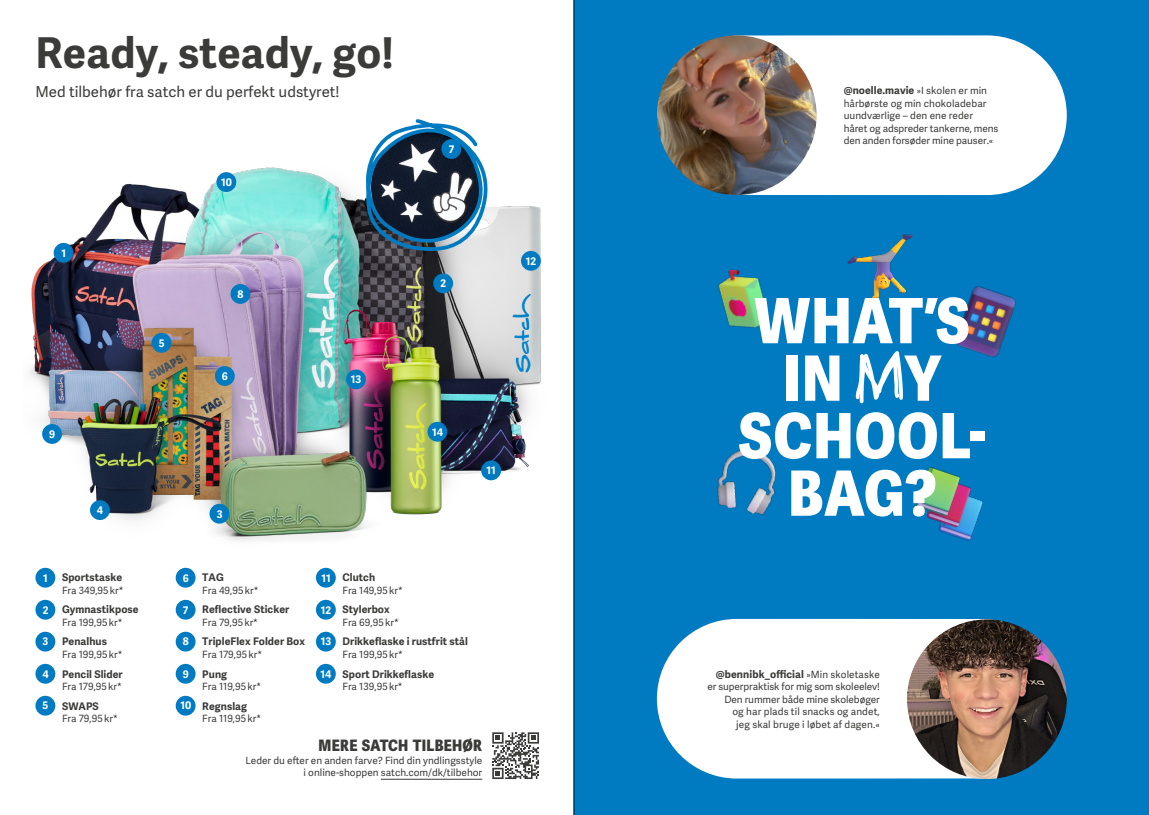
<style>
.page{position:relative;width:1149px;height:815px;background:#fff}
.page>*{position:absolute;margin:0;border:0;box-sizing:border-box;transform-origin:0 0}
.t1{font:800 62.5px/57.5px "Adelle Sans Cnd";letter-spacing:.015em;color:#fff;text-align:center}
.t2{font:700 42.5px "Adelle Sans";letter-spacing:.005em;color:#3b3b3a}
.t3{font:800 15.75px "Adelle Sans Cnd";letter-spacing:.015em;color:#3b3b3a}
.t4{font:15px "Adelle Sans";color:#3b3b3a}
.t5{font:700 10.5px "Adelle Sans";letter-spacing:.005em;color:#3b3b3a}
.t6{font:700 10.5px "Adelle Sans";letter-spacing:.005em;color:#fff}
.t7{font:10px/12.5px "Adelle Sans";color:#3b3b3a;text-align:right}
.s1{font-weight:400;font-size:10px}
</style>
<div class="page">
<div style="left:574px;top:0;width:574px;height:815px;background:#007bc2"></div>
<img style="left:30px;top:167px;width:511px;height:421px">
<svg style="left:361px;top:119px;width:143px;height:136px"></svg>
<svg style="left:656px;top:619px;width:379px;height:160px;background:#e9f3f9"></svg>
<img style="left:906px;top:619px;width:160px;height:160px;border-radius:80px">
<svg style="left:816px;top:35px;width:250px;height:160px;background:#ecf5fa"></svg>
<img style="left:657px;top:35px;width:159px;height:160px">
<div style="left:54px;top:243px;width:19px;height:20px;background:#007bc2;border-radius:50%"></div>
<div style="left:176px;top:568px;width:19px;height:20px;background:#007bc2;border-radius:50%"></div>
<div style="left:215px;top:366px;width:20px;height:20px;background:#007bc2;border-radius:50%"></div>
<div style="left:176px;top:696px;width:19px;height:20px;background:#007bc2;border-radius:50%"></div>
<div style="left:433px;top:273px;width:20px;height:20px;background:#007bc2;border-radius:50%"></div>
<div style="left:176px;top:600px;width:19px;height:20px;background:#007bc2;border-radius:50%"></div>
<div style="left:316px;top:568px;width:20px;height:20px;background:#007bc2;border-radius:50%"></div>
<div style="left:209px;top:504px;width:20px;height:20px;background:#007bc2;border-radius:50%"></div>
<div style="left:176px;top:632px;width:19px;height:20px;background:#007bc2;border-radius:50%"></div>
<div style="left:316px;top:600px;width:20px;height:20px;background:#007bc2;border-radius:50%"></div>
<div style="left:316px;top:632px;width:20px;height:20px;background:#007bc2;border-radius:50%"></div>
<div style="left:316px;top:664px;width:20px;height:20px;background:#007bc2;border-radius:50%"></div>
<div style="left:90px;top:500px;width:20px;height:20px;background:#007bc2;border-radius:50%"></div>
<div style="left:151px;top:333px;width:20px;height:20px;background:#007bc2;border-radius:50%"></div>
<div style="left:176px;top:664px;width:19px;height:20px;background:#007bc2;border-radius:50%"></div>
<div style="left:42px;top:424px;width:20px;height:20px;background:#007bc2;border-radius:50%"></div>
<hr style="left:381px;top:779px;width:101px;height:1px;background:#3b3b3a">
<div style="left:441px;top:139px;width:20px;height:20px;background:#007bc2;border-radius:50%"></div>
<div style="left:230px;top:284px;width:20px;height:20px;background:#007bc2;border-radius:50%"></div>
<div style="left:35px;top:568px;width:20px;height:20px;background:#007bc2;border-radius:50%"></div>
<div style="left:35px;top:600px;width:20px;height:20px;background:#007bc2;border-radius:50%"></div>
<div style="left:35px;top:632px;width:20px;height:20px;background:#007bc2;border-radius:50%"></div>
<div style="left:35px;top:664px;width:20px;height:20px;background:#007bc2;border-radius:50%"></div>
<div style="left:35px;top:696px;width:20px;height:20px;background:#007bc2;border-radius:50%"></div>
<svg style="left:492px;top:732px;width:47px;height:47px"></svg>
<div style="left:481px;top:460px;width:20px;height:20px;background:#007bc2;border-radius:50%"></div>
<div style="left:216px;top:172px;width:20px;height:20px;background:#007bc2;border-radius:50%"></div>
<div style="left:427px;top:422px;width:20px;height:20px;background:#007bc2;border-radius:50%"></div>
<div style="left:346px;top:369px;width:20px;height:20px;background:#007bc2;border-radius:50%"></div>
<div style="left:521px;top:251px;width:19px;height:20px;background:#007bc2;border-radius:50%"></div>
<img style="left:955px;top:286px;width:61px;height:72px">
<img style="left:718px;top:269px;width:52px;height:59px">
<img style="left:916px;top:466px;width:67px;height:75px">
<img style="left:717px;top:449px;width:59px;height:66px">
<img style="left:847px;top:234px;width:66px;height:59px">
<svg style="left:854px;top:79px;width:50px;height:325px"></svg>
<hr style="left:573px;top:0;width:1px;height:815px;background:#000">
<h2 class="t2" style="left:35px;top:27px;width:360px">Ready, steady, go!</h2>
<h3 class="t4" style="left:35px;top:83px;width:305px">Med tilbehør fra satch er du perfekt udstyret!</h3>
<p class="t6" style="left:221px;top:176px;width:12px">10</p>
<p class="t6" style="left:448px;top:143px;width:7px">7</p>
<p class="t6" style="left:61px;top:247px;width:6px">1</p>
<p class="t6" style="left:49px;top:428px;width:8px">9</p>
<p class="t6" style="left:97px;top:504px;width:8px">4</p>
<p class="t6" style="left:159px;top:337px;width:7px">5</p>
<p class="t6" style="left:237px;top:288px;width:7px">8</p>
<p class="t6" style="left:222px;top:370px;width:8px">6</p>
<p class="t6" style="left:216px;top:507px;width:7px">3</p>
<p class="t6" style="left:351px;top:373px;width:12px">13</p>
<p class="t6" style="left:440px;top:277px;width:7px">2</p>
<p class="t6" style="left:432px;top:425px;width:12px">14</p>
<p class="t6" style="left:486px;top:464px;width:11px">11</p>
<p class="t6" style="left:43px;top:571px;width:6px">1</p>
<p class="t6" style="left:43px;top:603px;width:7px">2</p>
<p class="t6" style="left:43px;top:635px;width:7px">3</p>
<p class="t6" style="left:42px;top:667px;width:8px">4</p>
<p class="t6" style="left:43px;top:699px;width:7px">5</p>
<p class="t5" style="left:62px;top:571px;width:61px">Sportstaske</p>
<p class="t7" style="left:62px;top:584px;width:63px">Fra 349,95 kr*</p>
<p class="t5" style="left:62px;top:603px;width:78px">Gymnastikpose</p>
<p class="t7" style="left:62px;top:616px;width:62px">Fra 199,95 kr*</p>
<p class="t5" style="left:62px;top:635px;width:46px">Penalhus</p>
<p class="t7" style="left:62px;top:648px;width:62px">Fra 199,95 kr*</p>
<p class="t5" style="left:62px;top:667px;width:62px">Pencil Slider</p>
<p class="t7" style="left:62px;top:681px;width:61px">Fra 179,95 kr*</p>
<p class="t5" style="left:62px;top:700px;width:38px">SWAPS</p>
<p class="t7" style="left:62px;top:713px;width:57px">Fra 79,95 kr*</p>
<p class="t6" style="left:183px;top:571px;width:8px">6</p>
<p class="t6" style="left:183px;top:603px;width:7px">7</p>
<p class="t6" style="left:183px;top:635px;width:7px">8</p>
<p class="t6" style="left:183px;top:667px;width:8px">9</p>
<p class="t6" style="left:180px;top:699px;width:12px">10</p>
<p class="t5" style="left:202px;top:571px;width:23px">TAG</p>
<p class="t7" style="left:202px;top:584px;width:58px">Fra 49,95 kr*</p>
<p class="t5" style="left:202px;top:603px;width:88px">Reflective Sticker</p>
<p class="t7" style="left:202px;top:616px;width:57px">Fra 79,95 kr*</p>
<p class="t5" style="left:202px;top:635px;width:104px">TripleFlex Folder Box</p>
<p class="t7" style="left:202px;top:648px;width:61px">Fra 179,95 kr*</p>
<p class="t5" style="left:202px;top:667px;width:26px">Pung</p>
<p class="t7" style="left:202px;top:681px;width:60px">Fra 119,95 kr*</p>
<p class="t5" style="left:202px;top:700px;width:46px">Regnslag</p>
<p class="t7" style="left:202px;top:713px;width:60px">Fra 119,95 kr*</p>
<p class="t6" style="left:321px;top:571px;width:11px">11</p>
<p class="t6" style="left:321px;top:603px;width:12px">12</p>
<p class="t6" style="left:320px;top:635px;width:12px">13</p>
<p class="t6" style="left:320px;top:667px;width:12px">14</p>
<p class="t5" style="left:342px;top:571px;width:34px">Clutch</p>
<p class="t7" style="left:342px;top:584px;width:62px">Fra 149,95 kr*</p>
<p class="t5" style="left:342px;top:603px;width:49px">Stylerbox</p>
<p class="t7" style="left:342px;top:616px;width:58px">Fra 69,95 kr*</p>
<p class="t5" style="left:342px;top:635px;width:127px">Drikkeflaske i rustfrit stål</p>
<p class="t7" style="left:342px;top:648px;width:62px">Fra 199,95 kr*</p>
<p class="t5" style="left:342px;top:667px;width:93px">Sport Drikkeflaske</p>
<p class="t7" style="left:342px;top:681px;width:62px">Fra 139,95 kr*</p>
<h3 class="t3" style="left:318px;top:736px;width:165px">MERE SATCH TILBEHØR</h3>
<p class="t7" style="left:245px;top:754px;width:238px">Leder du efter en anden farve? Find din yndlingsstyle i online-shoppen satch.com/dk/tilbehor</p>
<p class="t6" style="left:525px;top:255px;width:12px">12</p>
<p class="t5" style="left:843px;top:84px;width:145px">@noelle.mavie <span class="s1">»I skolen er min</span></p>
<p class="t7" style="left:843px;top:97px;width:156px;text-align:left">hårbørste og min chokoladebar uundværlige – den ene reder håret og adspreder tankerne, mens den anden forsøder mine pauser.«</p>
<h1 class="t1" style="left:738px;top:293px;width:249px">WHAT’S<br>IN Y<br>SCHOOL-<br>BAG?</h1>
<p class="t5" style="left:715px;top:668px;width:165px">@bennibk_official <span class="s1">»Min skoletaske</span></p>
<p class="t7" style="left:707px;top:681px;width:174px">er superpraktisk for mig som skoleelev!<br>Den rummer både mine skolebøger<br>og har plads til snacks og andet,<br>jeg skal bruge i løbet af dagen.«</p>
</div>
